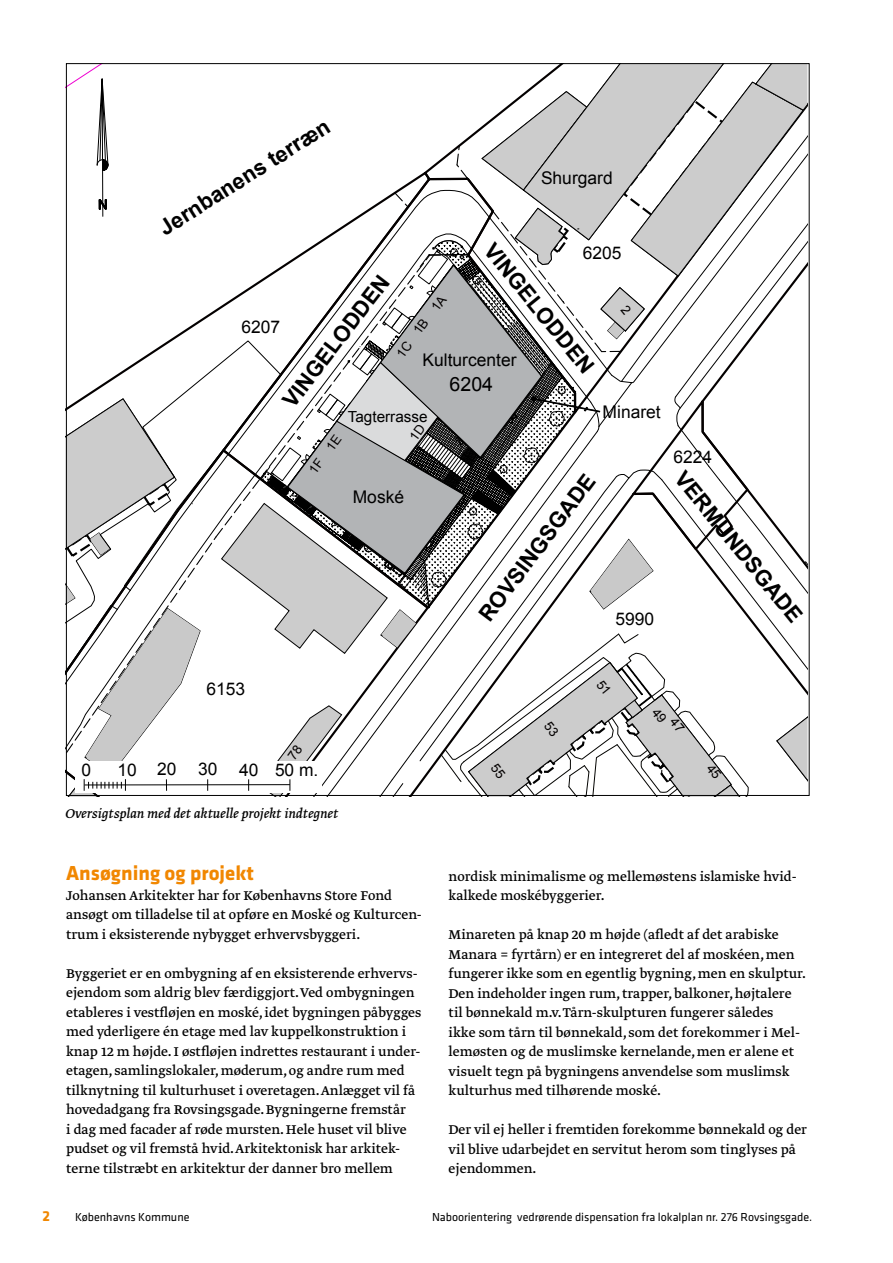
<style>
.page{position:relative;width:893px;height:1263px;background:#fff}
.page>*{position:absolute;margin:0;border:0;box-sizing:border-box;transform-origin:0 0}
.t1{font:700 21.75px "Arial";color:#000}
.t2{font:700 21px "Klavika";color:#f18700}
.t3{font:19.65px "Arial";color:#000}
.t4{font:17.4px "Arial";color:#000}
.t5{font:17.4px "Arial";color:#010000}
.t6{font:15.3px "Arial";color:#000}
.t7{font:15px/19.5px "Greta Text";color:#000}
.t8{font:italic 15px "Greta Text";color:#000}
.t9{font:700 15px "Klavika";color:#f18700}
.t10{font:13.05px "Arial";color:#030000}
.t11{font:12px "Klavika";color:#000}
</style>
<div class="page">
<svg style="left:66px;top:63px;width:741px;height:734px"></svg>
<h1 class="t1" style="left:154px;top:218px;width:199px;rotate:-32deg">Jernbanens terræn</h1>
<p class="t4" style="left:541px;top:172px;width:73px">Shurgard</p>
<h1 class="t1" style="left:499px;top:238px;width:161px;rotate:51deg">VINGELODDEN</h1>
<p class="t5" style="left:583px;top:246px;width:40px">6205</p>
<h1 class="t1" style="left:277px;top:396px;width:161px;rotate:-52deg">VINGELODDEN</h1>
<p class="t10" style="left:395px;top:354px;width:76px;rotate:-54deg">1C 1B 1A</p>
<p class="t5" style="left:241px;top:320px;width:40px">6207</p>
<p class="t4" style="left:422px;top:354px;width:96px">Kulturcenter</p>
<h3 class="t3" style="left:450px;top:376px;width:45px">6204</h3>
<p class="t4" style="left:603px;top:405px;width:60px">Minaret</p>
<p class="t6" style="left:348px;top:411px;width:81px">Tagterrasse</p>
<p class="t10" style="left:308px;top:469px;width:47px;rotate:-54deg">1F 1E</p>
<p class="t4" style="left:353px;top:491px;width:53px">Moské</p>
<h1 class="t1" style="left:474px;top:611px;width:180px;rotate:-53deg">ROVSINGSGADE</h1>
<p class="t5" style="left:615px;top:612px;width:40px">5990</p>
<p class="t5" style="left:673px;top:450px;width:40px">6224</p>
<h1 class="t1" style="left:689px;top:466px;width:189px;rotate:51deg">VERMUNDSGADE</h1>
<p class="t5" style="left:206px;top:682px;width:40px">6153</p>
<p class="t4" style="left:82px;top:763px;width:11px">0</p>
<p class="t4" style="left:117px;top:763px;width:202px">10 20 30 40 50 m.</p>
<p class="t8" style="left:65px;top:808px;width:274px">Oversigtsplan med det aktuelle projekt indtegnet</p>
<h2 class="t2" style="left:66px;top:865px;width:189px">Ansøgning og projekt</h2>
<p class="t7" style="left:66px;top:886px;width:357px">Johansen Arkitekter har for Københavns Store Fond ansøgt om tilladelse til at opføre en Moské og Kulturcen&shy;trum i eksisterende nybygget erhvervsbyggeri.</p>
<p class="t7" style="left:66px;top:964px;width:357px">Byggeriet er en ombygning af en eksisterende erhvervs&shy;ejendom som aldrig blev færdiggjort. Ved ombygningen etableres i vestfløjen en moské, idet bygningen påbygges med yderligere én etage med lav kuppelkonstruktion i knap 12 m højde. I østfløjen indrettes restaurant i under&shy;etagen, samlingslokaler, møderum, og andre rum med tilknytning til kulturhuset i overetagen. Anlægget vil få hovedadgang fra Rovsingsgade. Bygningerne fremstår<br>i dag med facader af røde mursten. Hele huset vil blive pudset og vil fremstå hvid. Arkitektonisk har arkitek&shy;terne tilstræbt en arkitektur der danner bro mellem</p>
<p class="t7" style="left:449px;top:867px;width:350px">nordisk minimalisme og mellemøstens islamiske hvid&shy;kalkede moskébyggerier.</p>
<p class="t7" style="left:449px;top:926px;width:359px">Minareten på knap 20 m højde (afledt af det arabiske Manara = fyrtårn) er en integreret del af moskéen, men fungerer ikke som en egentlig bygning, men en skulptur.<br>Den indeholder ingen rum, trapper, balkoner, højtalere til bønnekald m.v. Tårn-skulpturen fungerer således<br>ikke som tårn til bønnekald, som det forekommer i Mel&shy;lemøsten og de muslimske kernelande, men er alene et visuelt tegn på bygningens anvendelse som muslimsk kulturhus med tilhørende moské.</p>
<p class="t7" style="left:449px;top:1121px;width:360px">Der vil ej heller i fremtiden forekomme bønnekald og der vil blive udarbejdet en servitut herom som tinglyses på ejendommen.</p>
<p class="t9" style="left:43px;top:1210px;width:9px">2</p>
<p class="t11" style="left:75px;top:1212px;width:116px">Københavns Kommune</p>
<p class="t11" style="left:432px;top:1212px;width:382px">Naboorientering vedrørende dispensation fra lokalplan nr. 276 Rovsingsgade.</p>
</div>
